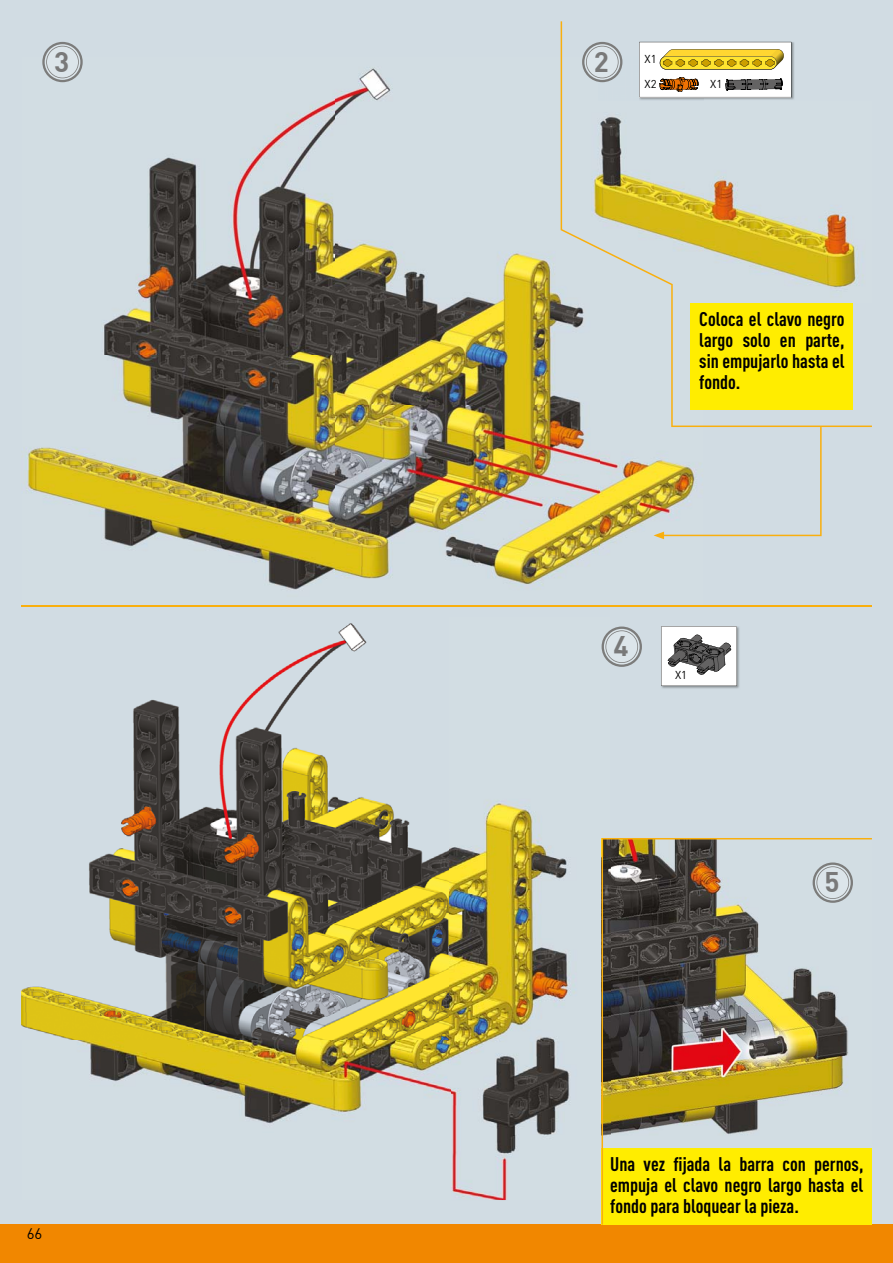
<style>
.page{position:relative;width:893px;height:1263px;background:#fff}
.page>*{position:absolute;margin:0;border:0;box-sizing:border-box;transform-origin:0 0}
.t1{font:27.9px "DIN Bold";color:#797979}
.t2{font:700 condensed 19.5px/21px "DIN Pro";color:#000;text-align:justify}
.t3{font:15px "DIN";color:#000}
.t4{font:11.25px "DIN";color:#000}
</style>
<div class="page">
<div style="left:0;top:0;width:892px;height:1263px;background:#d1dce3"></div>
<div style="left:0;top:1225px;width:892px;height:38px;background:#f18700"></div>
<img style="left:27px;top:68px;width:571px;height:522px">
<img style="left:598px;top:452px;width:66px;height:96px">
<img style="left:21px;top:623px;width:554px;height:577px">
<svg style="left:560px;top:21px;width:311px;height:406px"></svg>
<svg style="left:653px;top:427px;width:168px;height:112px"></svg>
<svg style="left:42px;top:42px;width:41px;height:40px"></svg>
<svg style="left:601px;top:627px;width:41px;height:40px"></svg>
<svg style="left:582px;top:42px;width:40px;height:40px"></svg>
<img style="left:703px;top:42px;width:91px;height:58px">
<img style="left:639px;top:97px;width:64px;height:3px">
<svg style="left:639px;top:42px;width:152px;height:55px;background:#ddd1a2"></svg>
<img style="left:661px;top:626px;width:78px;height:63px">
<svg style="left:661px;top:627px;width:75px;height:59px;background:#bfbfbf"></svg>
<hr style="left:21px;top:605px;width:850px;height:2px;background:#f9af0e">
<svg style="left:601px;top:838px;width:270px;height:387px"></svg>
<h1 class="t1" style="left:54px;top:43px;width:17px">3</h1>
<p class="t3" style="left:27px;top:1225px;width:17px">66</p>
<h1 class="t1" style="left:594px;top:43px;width:17px">2</h1>
<p class="t4" style="left:644px;top:52px;width:14px">X1</p>
<p class="t4" style="left:644px;top:77px;width:14px">X2</p>
<p class="t4" style="left:710px;top:77px;width:14px">X1</p>
<p class="t2" style="left:699px;top:311px;width:147px">Coloca el clavo negro largo solo en parte, sin empujarlo hasta el fondo.</p>
<h1 class="t1" style="left:613px;top:628px;width:17px">4</h1>
<p class="t4" style="left:675px;top:668px;width:14px">X1</p>
<h1 class="t1" style="left:824px;top:864px;width:17px">5</h1>
<p class="t2" style="left:610px;top:1156px;width:255px">Una vez fijada la barra con pernos, empuja el clavo negro largo hasta el fondo para bloquear la pieza.</p>
</div>
